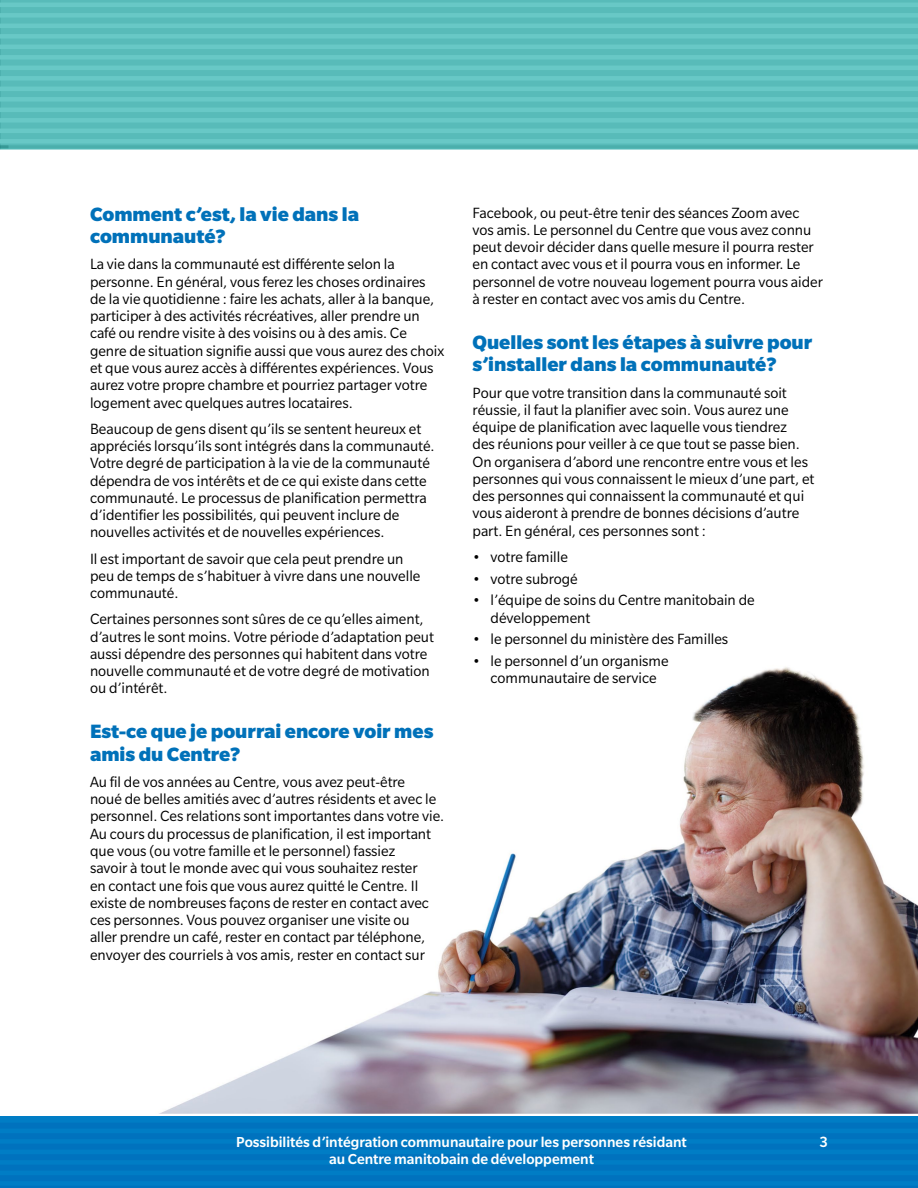
<style>
.page{position:relative;width:918px;height:1188px;background:#fff}
.page>*{position:absolute;margin:0;border:0;box-sizing:border-box;transform-origin:0 0}
.t1{font:900 21px/22.5px "Slate Std";color:#0071b9}
.Body_Copy{font:16.2px/17.2px "Slate Std";color:#000}
.t2{font:500 16.2px "Slate Std";color:#fff}
.t3{font:500 15.75px/17.2px "Slate Std";color:#fff;text-align:center}
</style>
<div class="page">
<img style="left:159px;top:667px;width:759px;height:447px">
<div style="left:0;top:0;width:918px;height:150px;background:#68c8c6"></div>
<div style="left:0;top:144px;width:918px;height:6px;background:#4bafac"></div>
<div style="left:0;top:133px;width:918px;height:6px;background:#58bbb9"></div>
<div style="left:0;top:123px;width:918px;height:6px;background:#58bbb9"></div>
<div style="left:0;top:112px;width:918px;height:6px;background:#58bbb9"></div>
<div style="left:0;top:102px;width:918px;height:6px;background:#58bbb9"></div>
<div style="left:0;top:91px;width:918px;height:6px;background:#58bbb9"></div>
<div style="left:0;top:81px;width:918px;height:6px;background:#58bbb9"></div>
<div style="left:0;top:70px;width:918px;height:6px;background:#58bbb9"></div>
<div style="left:0;top:60px;width:918px;height:6px;background:#58bbb9"></div>
<div style="left:0;top:49px;width:918px;height:6px;background:#58bbb9"></div>
<div style="left:0;top:39px;width:918px;height:6px;background:#58bbb9"></div>
<div style="left:0;top:28px;width:918px;height:6px;background:#58bbb9"></div>
<div style="left:0;top:18px;width:918px;height:6px;background:#58bbb9"></div>
<div style="left:0;top:7px;width:918px;height:6px;background:#58bbb9"></div>
<hr style="left:0;top:0;width:918px;height:3px;background:#c6e7e6">
<div style="left:0;top:1116px;width:918px;height:72px;background:#007dc5"></div>
<div style="left:0;top:1123px;width:918px;height:6px;background:#0072be"></div>
<div style="left:0;top:1133px;width:918px;height:6px;background:#0072be"></div>
<div style="left:0;top:1144px;width:918px;height:6px;background:#0072be"></div>
<div style="left:0;top:1154px;width:918px;height:6px;background:#0072be"></div>
<div style="left:0;top:1165px;width:918px;height:6px;background:#0072be"></div>
<div style="left:0;top:1175px;width:918px;height:6px;background:#0072be"></div>
<hr style="left:0;top:1186px;width:918px;height:2px;background:#a1c3e7">
<svg style="left:0;top:0;width:8px;height:150px"></svg>
<h3 class="t1" style="left:90px;top:202px;width:271px">Comment c’est, la vie dans la communauté?</h3>
<p class="Body_Copy" style="left:90px;top:256px;width:356px">La vie dans la communauté est différente selon la personne. En général, vous ferez les choses ordinaires de la vie quotidienne : faire les achats, aller à la banque, participer à des activités récréatives, aller prendre un café ou rendre visite à des voisins ou à des amis. Ce genre de situation signifie aussi que vous aurez des choix et que vous aurez accès à différentes expériences. Vous aurez votre propre chambre et pourriez partager votre logement avec quelques autres locataires.</p>
<p class="Body_Copy" style="left:90px;top:420px;width:346px">Beaucoup de gens disent qu’ils se sentent heureux et appréciés lorsqu’ils sont intégrés dans la communauté.<br>Votre degré de participation à la vie de la communauté dépendra de vos intérêts et de ce qui existe dans cette communauté. Le processus de planification permettra d’identifier les possibilités, qui peuvent inclure de nouvelles activités et de nouvelles expériences.</p>
<p class="Body_Copy" style="left:90px;top:550px;width:332px">Il est important de savoir que cela peut prendre un peu de temps de s’habituer à vivre dans une nouvelle communauté.</p>
<p class="Body_Copy" style="left:90px;top:610px;width:346px">Certaines personnes sont sûres de ce qu’elles aiment, d’autres le sont moins. Votre période d’adaptation peut aussi dépendre des personnes qui habitent dans votre nouvelle communauté et de votre degré de motivation ou d’intérêt.</p>
<h3 class="t1" style="left:90px;top:720px;width:345px">Est-ce que je pourrai encore voir mes amis du Centre?</h3>
<p class="Body_Copy" style="left:90px;top:773px;width:356px">Au fil de vos années au Centre, vous avez peut-être<br>noué de belles amitiés avec d’autres résidents et avec le personnel. Ces relations sont importantes dans votre vie.<br>Au cours du processus de planification, il est important que vous (ou votre famille et le personnel) fassiez<br>savoir à tout le monde avec qui vous souhaitez rester<br>en contact une fois que vous aurez quitté le Centre. Il existe de nombreuses façons de rester en contact avec ces personnes. Vous pouvez organiser une visite ou<br>aller prendre un café, rester en contact par téléphone, envoyer des courriels à vos amis, rester en contact sur</p>
<p class="Body_Copy" style="left:472px;top:204px;width:352px">Facebook, ou peut-être tenir des séances Zoom avec vos amis. Le personnel du Centre que vous avez connu peut devoir décider dans quelle mesure il pourra rester en contact avec vous et il pourra vous en informer. Le personnel de votre nouveau logement pourra vous aider à rester en contact avec vos amis du Centre.</p>
<h3 class="t1" style="left:472px;top:330px;width:341px">Quelles sont les étapes à suivre pour s’installer dans la communauté?</h3>
<p class="Body_Copy" style="left:472px;top:384px;width:343px">Pour que votre transition dans la communauté soit réussie, il faut la planifier avec soin. Vous aurez une équipe de planification avec laquelle vous tiendrez<br>des réunions pour veiller à ce que tout se passe bien.<br>On organisera d’abord une rencontre entre vous et les personnes qui vous connaissent le mieux d’une part, et des personnes qui connaissent la communauté et qui vous aideront à prendre de bonnes décisions d’autre part. En général, ces personnes sont :</p>
<p class="Body_Copy" style="left:472px;top:548px;width:97px">• votre famille</p>
<p class="Body_Copy" style="left:472px;top:570px;width:107px">• votre subrogé</p>
<p class="Body_Copy" style="left:490px;top:591px;width:266px;text-indent:-18px">• l’équipe de soins du Centre manitobain de développement</p>
<p class="Body_Copy" style="left:472px;top:630px;width:257px">• le personnel du ministère des Familles</p>
<p class="Body_Copy" style="left:472px;top:652px;width:198px;text-align:center">• le personnel d’un organisme communautaire de service</p>
<p class="t3" style="left:236px;top:1133px;width:452px">Possibilités d’intégration communautaire pour les personnes résidant au Centre manitobain de développement</p>
<p class="t2" style="left:819px;top:1133px;width:10px">3</p>
</div>
